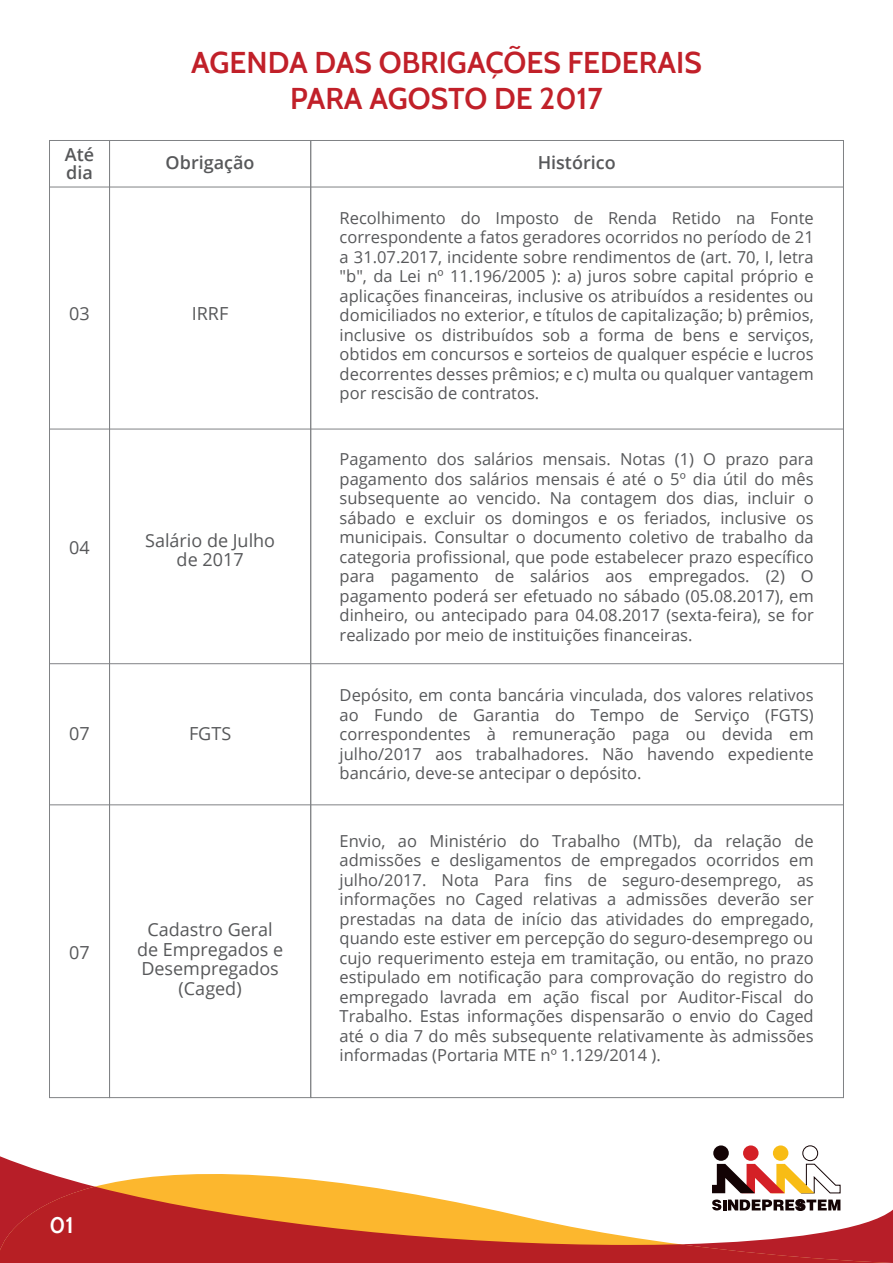
<style>
.page{position:relative;width:893px;height:1263px;background:#fff}
.page>*{position:absolute;margin:0;border:0;box-sizing:border-box;transform-origin:0 0}
.t1{font:600 30px/36px "Cabin";color:#c12029;text-align:center}
.t2{font:600 22.5px "Cabin";color:#fff}
.t3{font:18px/19.5px "Open Sans";color:#57585a;text-align:center}
.t4{font:600 18px/18px "Open Sans";color:#57585a}
.t5{font:16.5px/19.5px "Open Sans";color:#57585a;text-align:justify}
</style>
<div class="page">
<svg style="left:0;top:1156px;width:818px;height:30px"></svg>
<svg style="left:0;top:1186px;width:893px;height:77px;fill:#b71f28"></svg>
<div style="left:773px;top:1145px;width:15px;height:16px;background:#f8bc15;border-radius:50%"></div>
<div style="left:743px;top:1145px;width:15px;height:16px;background:#d42026;border-radius:50%"></div>
<svg style="left:712px;top:1164px;width:129px;height:47px"></svg>
<div style="left:713px;top:1145px;width:16px;height:16px;background:#130304;border-radius:50%"></div>
<div style="left:803px;top:1146px;width:15px;height:15px;background:#fff;border-radius:50%"></div>
<div style="left:802px;top:1145px;width:16px;height:16px;border:1px solid #130304;border-radius:50%"></div>
<div style="left:49px;top:140px;width:61px;height:958px;border:1px solid #808285"></div>
<hr style="left:49px;top:187px;width:794px;height:1px;background:#808285">
<hr style="left:49px;top:429px;width:794px;height:1px;background:#808285">
<hr style="left:49px;top:663px;width:794px;height:1px;background:#808285">
<hr style="left:49px;top:804px;width:794px;height:1px;background:#808285">
<h1 class="t1" style="left:191px;top:44px;width:512px">AGENDA DAS OBRIGAÇÕES FEDERAIS<br>PARA AGOSTO DE 2017</h1>
<p class="t4" style="left:65px;top:146px;width:31px">Até dia</p>
<p class="t4" style="left:166px;top:153px;width:90px">Obrigação</p>
<p class="t3" style="left:69px;top:303px;width:22px">03</p>
<p class="t3" style="left:192px;top:303px;width:38px">IRRF</p>
<p class="t3" style="left:69px;top:538px;width:22px">04</p>
<p class="t3" style="left:145px;top:530px;width:132px">Salário de Julho de 2017</p>
<p class="t3" style="left:69px;top:724px;width:22px">07</p>
<p class="t3" style="left:189px;top:723px;width:44px">FGTS</p>
<p class="t3" style="left:69px;top:942px;width:22px">07</p>
<p class="t3" style="left:137px;top:919px;width:148px">Cadastro Geral de Empregados e<br>Desempregados (Caged)</p>
<p class="t4" style="left:538px;top:153px;width:80px">Histórico</p>
<p class="t5" style="left:340px;top:208px;width:476px">Recolhimento do Imposto de Renda Retido na Fonte correspondente a fatos geradores ocorridos no período de 21 a 31.07.2017, incidente sobre rendimentos de (art. 70, I, letra "b", da Lei nº 11.196/2005 ): a) juros sobre capital próprio e aplicações financeiras, inclusive os atribuídos a residentes ou domiciliados no exterior, e títulos de capitalização; b) prêmios, inclusive os distribuídos sob a forma de bens e serviços, obtidos em concursos e sorteios de qualquer espécie e lucros decorrentes desses prêmios; e c) multa ou qualquer vantagem por rescisão de contratos.</p>
<p class="t5" style="left:340px;top:449px;width:476px">Pagamento dos salários mensais. Notas (1) O prazo para pagamento dos salários mensais é até o 5º dia útil do mês subsequente ao vencido. Na contagem dos dias, incluir o sábado e excluir os domingos e os feriados, inclusive os municipais. Consultar o documento coletivo de trabalho da categoria profissional, que pode estabelecer prazo específico para pagamento de salários aos empregados. (2) O pagamento poderá ser efetuado no sábado (05.08.2017), em dinheiro, ou antecipado para 04.08.2017 (sexta-feira), se for realizado por meio de instituições financeiras.</p>
<p class="t5" style="left:340px;top:685px;width:476px">Depósito, em conta bancária vinculada, dos valores relativos ao Fundo de Garantia do Tempo de Serviço (FGTS) correspondentes à remuneração paga ou devida em julho/2017 aos trabalhadores. Não havendo expediente bancário, deve-se antecipar o depósito.</p>
<p class="t5" style="left:340px;top:830px;width:476px">Envio, ao Ministério do Trabalho (MTb), da relação de admissões e desligamentos de empregados ocorridos em julho/2017. Nota Para fins de seguro-desemprego, as informações no Caged relativas a admissões deverão ser prestadas na data de início das atividades do empregado, quando este estiver em percepção do seguro-desemprego ou cujo requerimento esteja em tramitação, ou então, no prazo estipulado em notificação para comprovação do registro do empregado lavrada em ação fiscal por Auditor-Fiscal do Trabalho. Estas informações dispensarão o envio do Caged até o dia 7 do mês subsequente relativamente às admissões informadas (Portaria MTE nº 1.129/2014 ).</p>
<h2 class="t2" style="left:50px;top:1212px;width:26px">01</h2>
</div>
